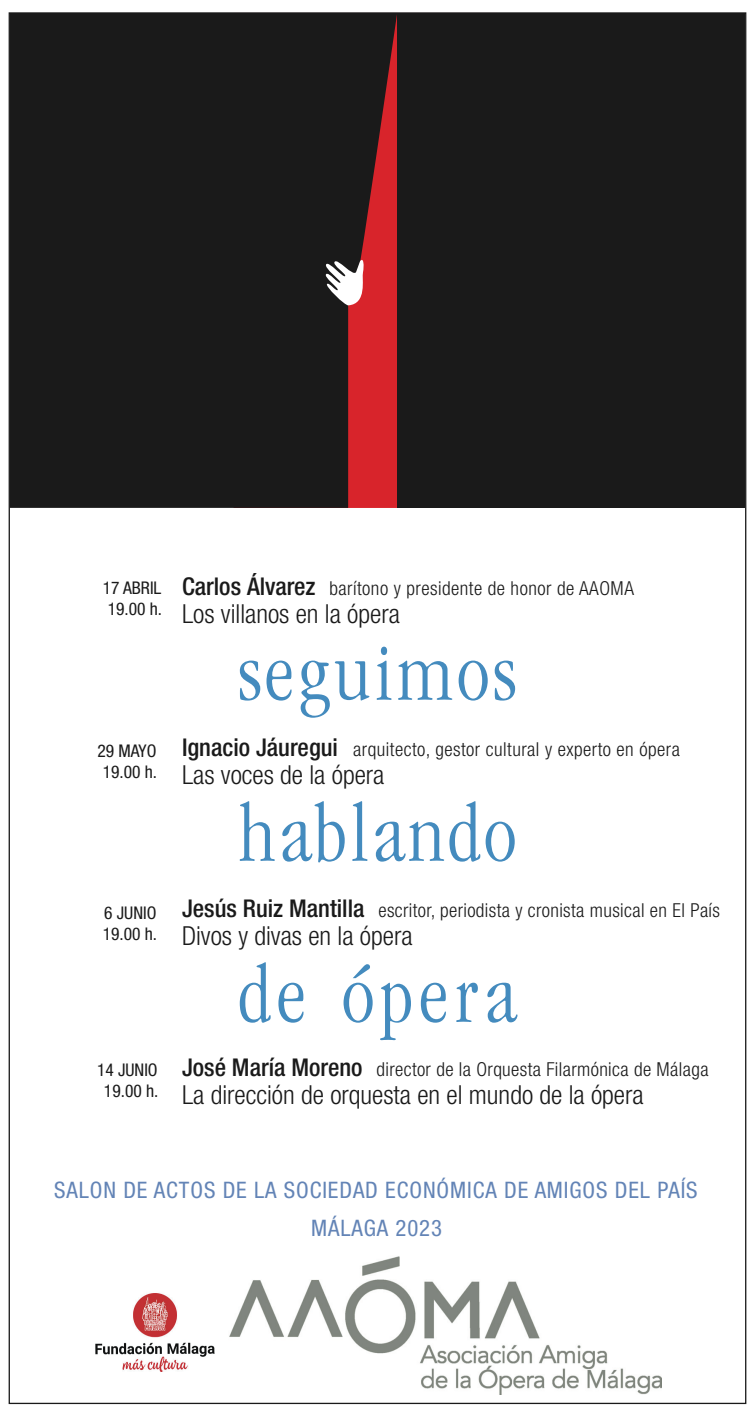
<style>
.page{position:relative;width:755px;height:1414px;background:#fff}
.page>*{position:absolute;margin:0;border:0;box-sizing:border-box;transform-origin:0 0}
.t1{font:300 condensed 84px/161px "Garamond";letter-spacing:.045em;color:#448bbe;text-align:justify}
.t2{font:300 condensed 26.25px "Helvetica Neue";color:#1a1a1a}
.t3{font:condensed 22.75px "Helvetica Neue";letter-spacing:.04em;color:#6384b6}
.t4{font:300 condensed 19.25px "Helvetica Neue";letter-spacing:.02em;color:#1a1a1a}
.t5{font:condensed 17.5px/21px "Helvetica Neue";color:#1a1a1a}
.s1{font-weight:500;font-size:24.5px}
</style>
<div class="page">
<img style="left:229px;top:1256px;width:431px;height:138px">
<svg style="left:10px;top:13px;width:387px;height:495px;background:#291a1b"></svg>
<div style="left:397px;top:13px;width:347px;height:495px;background:#1a1a1a"></div>
<svg style="left:323px;top:256px;width:44px;height:50px"></svg>
<img style="left:95px;top:1293px;width:120px;height:79px">
<p class="t5" style="left:103px;top:577px;width:61px">17 ABRIL<br>19.00 h.</p>
<p class="t5" style="left:97px;top:740px;width:61px;text-align:center">29 MAYO<br>19.00 h.</p>
<p class="t5" style="left:103px;top:902px;width:56px">6 JUNIO<br>19.00 h.</p>
<p class="t5" style="left:97px;top:1059px;width:63px;text-align:center">14 JUNIO<br>19.00 h.</p>
<p class="t4" style="left:182px;top:577px;width:453px"><span class="s1">Carlos Álvarez</span> barítono y presidente de honor de AAOMA</p>
<h2 class="t2" style="left:182px;top:599px;width:219px">Los villanos en la ópera</h2>
<h1 class="t1" style="left:238px;top:593px;width:279px">seguimos hablando de ópera</h1>
<p class="t4" style="left:182px;top:738px;width:499px"><span class="s1">Ignacio Jáuregui</span> arquitecto, gestor cultural y experto en ópera</p>
<h2 class="t2" style="left:182px;top:760px;width:204px">Las voces de la ópera</h2>
<p class="t4" style="left:182px;top:899px;width:539px"><span class="s1">Jesús Ruiz Mantilla</span> escritor, periodista y cronista musical en El País</p>
<h2 class="t2" style="left:182px;top:921px;width:232px">Divos y divas en la ópera</h2>
<p class="t4" style="left:182px;top:1058px;width:527px"><span class="s1">José María Moreno</span> director de la Orquesta Filarmónica de Málaga</p>
<h2 class="t2" style="left:182px;top:1080px;width:462px">La dirección de orquesta en el mundo de la ópera</h2>
<p class="t3" style="left:54px;top:1177px;width:644px">SALON DE ACTOS DE LA SOCIEDAD ECONÓMICA DE AMIGOS DEL PAÍS</p>
<p class="t3" style="left:311px;top:1215px;width:132px">MÁLAGA 2023</p>
</div>
